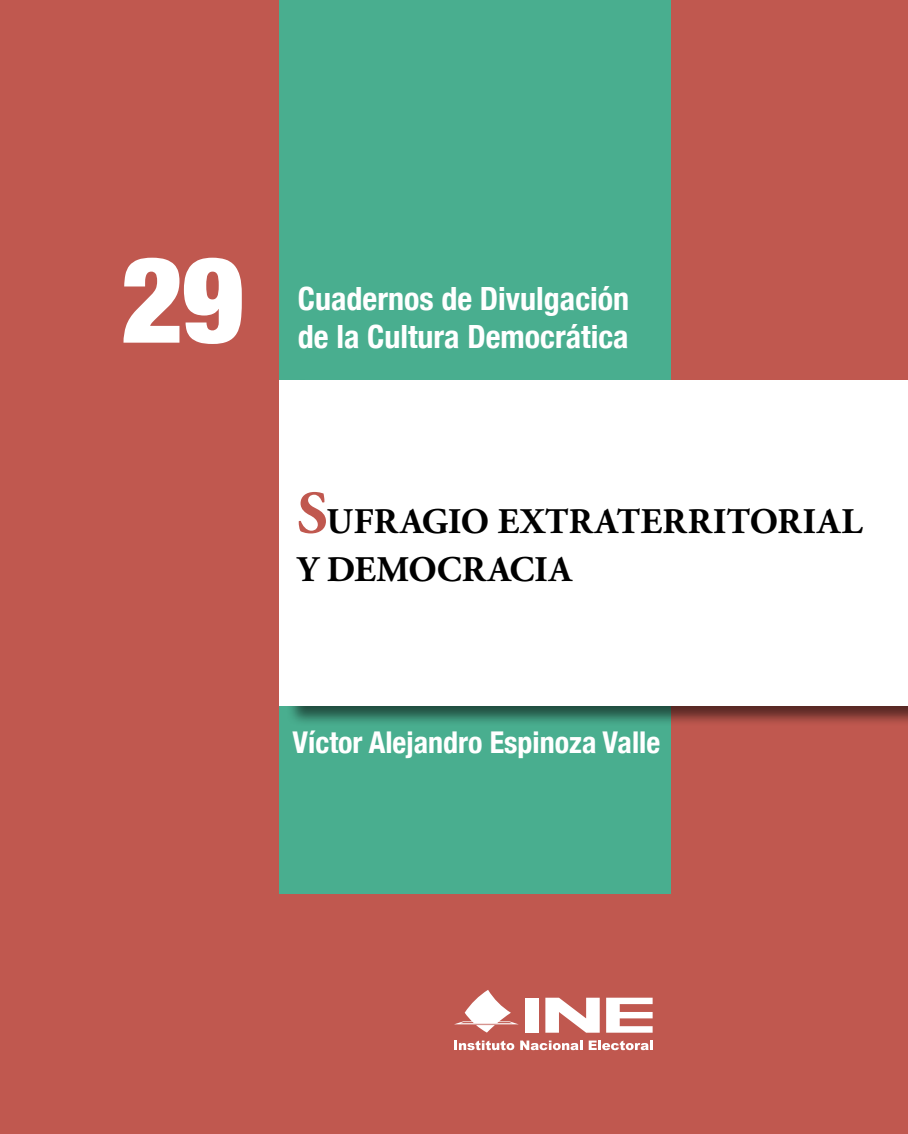
<style>
.page{position:relative;width:908px;height:1134px;background:#fff}
.page>*{position:absolute;margin:0;border:0;box-sizing:border-box;transform-origin:0 0}
.t1{font:900 condensed 120px "Helvetica Neue";color:#fff}
.t2{font:700 36px/48px "Adobe Garamond Pro";letter-spacing:.015em;color:#000}
.t3{font:700 condensed 32px "Helvetica Neue";color:#fff}
.t4{font:700 condensed 30px "Helvetica Neue";color:#fff}
.s1{font-size:60px;color:#c0584f}
</style>
<div class="page">
<div style="left:0;top:0;width:907px;height:1134px;background:#c0584f"></div>
<div style="left:279px;top:0;width:391px;height:893px;background:#49ae8f"></div>
<div style="left:286px;top:379px;width:621px;height:347px;background:#000;opacity:.55"></div>
<div style="left:279px;top:381px;width:628px;height:325px;background:#fff"></div>
<div style="left:525px;top:998px;width:13px;height:35px;background:#fff"></div>
<svg style="left:606px;top:998px;width:46px;height:35px"></svg>
<svg style="left:545px;top:998px;width:54px;height:35px"></svg>
<svg style="left:454px;top:990px;width:64px;height:42px"></svg>
<svg style="left:454px;top:1040px;width:60px;height:10px"></svg>
<svg style="left:520px;top:1040px;width:62px;height:10px"></svg>
<svg style="left:588px;top:1040px;width:64px;height:10px"></svg>
<h1 class="t1" style="left:121px;top:226px;width:124px">29</h1>
<p class="t3" style="left:298px;top:279px;width:332px">Cuadernos de Divulgación</p>
<p class="t3" style="left:298px;top:317px;width:332px">de la Cultura Democrática</p>
<p class="t2" style="left:297px;top:498px;width:566px"><span class="s1">S</span>UFRAGIO EXTRATERRITORIAL<br>Y DEMOCRACIA</p>
<p class="t4" style="left:292px;top:724px;width:369px">Víctor Alejandro Espinoza Valle</p>
</div>
